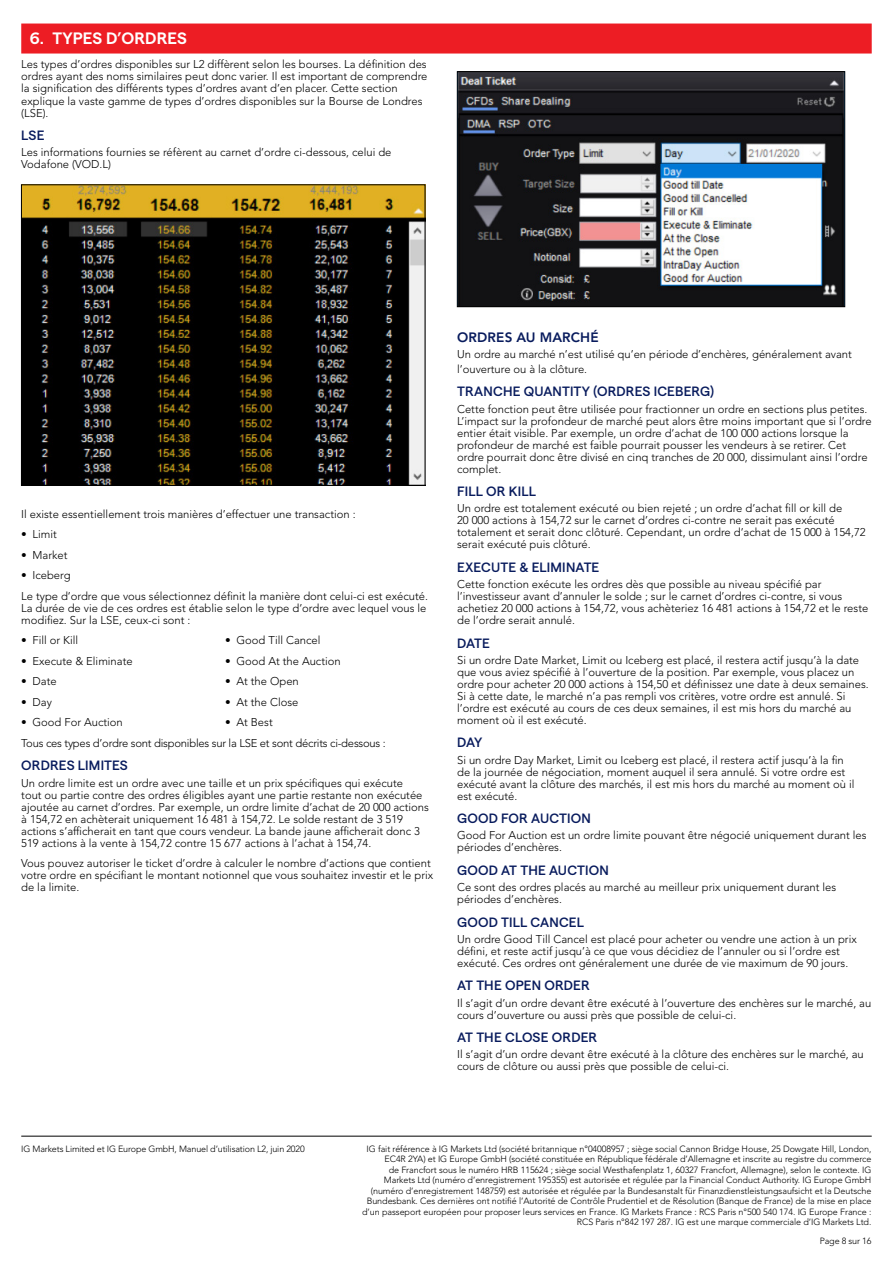
<style>
.page{position:relative;width:893px;height:1263px;background:#fff}
.page>*{position:absolute;margin:0;border:0;box-sizing:border-box;transform-origin:0 0}
.t1{font:600 16.5px "Matter SQ";color:#fff}
.t2{font:500 13.5px "Matter SQ";letter-spacing:.01em;color:#081b5d}
.t3{font:800 13.5px "Avenir LT Std";letter-spacing:.01em;color:#081b5d}
.t4{font:300 11.25px/12px "Avenir LT Std";color:#000}
.t5{font:300 11.25px/20.5px "Avenir LT Std";letter-spacing:-.02em;color:#000}
.t6{font:300 9px/10.5px "Avenir LT Std";letter-spacing:-.005em;color:#000;text-align:right}
</style>
<div class="page">
<hr style="left:21px;top:1136px;width:851px;height:1px;background:#000">
<div style="left:21px;top:24px;width:851px;height:30px;background:#ed1d24"></div>
<img style="left:23px;top:187px;width:400px;height:297px">
<div style="left:21px;top:185px;width:404px;height:301px;border:1px solid #000"></div>
<img style="left:459px;top:73px;width:384px;height:232px">
<div style="left:457px;top:71px;width:388px;height:236px;border:1px solid #000"></div>
<h1 class="t1" style="left:30px;top:26px;width:158px">6. TYPES D’ORDRES</h1>
<p class="t4" style="left:21px;top:59px;width:408px">Les types d’ordres disponibles sur L2 diffèrent selon les bourses. La définition des ordres ayant des noms similaires peut donc varier. Il est important de comprendre la signification des différents types d’ordres avant d’en placer. Cette section explique la vaste gamme de types d’ordres disponibles sur la Bourse de Londres (LSE).</p>
<p class="t2" style="left:21px;top:125px;width:25px">LSE</p>
<p class="t4" style="left:21px;top:146px;width:372px">Les informations fournies se réfèrent au carnet d’ordre ci-dessous, celui de<br>Vodafone (VOD.L)</p>
<p class="t4" style="left:21px;top:508px;width:336px">Il existe essentiellement trois manières d’effectuer une transaction :</p>
<p class="t4" style="left:21px;top:528px;width:37px">• Limit</p>
<p class="t4" style="left:21px;top:549px;width:48px">• Market</p>
<p class="t4" style="left:21px;top:565px;width:408px;line-height:20.5px">• Iceberg<br>Le type d’ordre que vous sélectionnez définit la manière dont celui-ci est exécuté.</p>
<p class="t4" style="left:21px;top:602px;width:407px">La durée de vie de ces ordres est établie selon le type d’ordre avec lequel vous le modifiez. Sur la LSE, ceux-ci sont :</p>
<p class="t4" style="left:21px;top:634px;width:58px">• Fill or Kill</p>
<p class="t4" style="left:225px;top:634px;width:97px">• Good Till Cancel</p>
<p class="t4" style="left:21px;top:655px;width:113px">• Execute &amp; Eliminate</p>
<p class="t4" style="left:225px;top:655px;width:117px">• Good At the Auction</p>
<p class="t4" style="left:21px;top:675px;width:37px">• Date</p>
<p class="t4" style="left:225px;top:675px;width:75px">• At the Open</p>
<p class="t4" style="left:21px;top:696px;width:32px">• Day</p>
<p class="t4" style="left:225px;top:696px;width:75px">• At the Close</p>
<p class="t4" style="left:21px;top:716px;width:103px">• Good For Auction</p>
<p class="t5" style="left:21px;top:712px;width:366px;text-indent:204px">• At Best<br>Tous ces types d’ordre sont disponibles sur la LSE et sont décrits ci-dessous :</p>
<p class="t2" style="left:21px;top:756px;width:108px">ORDRES LIMITES</p>
<p class="t4" style="left:21px;top:777px;width:409px">Un ordre limite est un ordre avec une taille et un prix spécifiques qui exécute<br>tout ou partie contre des ordres éligibles ayant une partie restante non exécutée ajoutée au carnet d’ordres. Par exemple, un ordre limite d’achat de 20 000 actions à 154,72 en achèterait uniquement 16 481 à 154,72. Le solde restant de 3 519 actions s’afficherait en tant que cours vendeur. La bande jaune afficherait donc 3<br>519 actions à la vente à 154,72 contre 15 677 actions à l’achat à 154,74.</p>
<p class="t4" style="left:21px;top:857px;width:413px">Vous pouvez autoriser le ticket d’ordre à calculer le nombre d’actions que contient votre ordre en spécifiant le montant notionnel que vous souhaitez investir et le prix de la limite.</p>
<p class="t3" style="left:457px;top:329px;width:143px">ORDRES AU MARCHÉ</p>
<p class="t4" style="left:457px;top:346px;width:396px;line-height:15px">Un ordre au marché n’est utilisé qu’en période d’enchères, généralement avant l’ouverture ou à la clôture.</p>
<p class="t2" style="left:457px;top:382px;width:258px">TRANCHE QUANTITY (ORDRES ICEBERG)</p>
<p class="t4" style="left:457px;top:403px;width:416px">Cette fonction peut être utilisée pour fractionner un ordre en sections plus petites.<br>L’impact sur la profondeur de marché peut alors être moins important que si l’ordre entier était visible. Par exemple, un ordre d’achat de 100 000 actions lorsque la profondeur de marché est faible pourrait pousser les vendeurs à se retirer. Cet ordre pourrait donc être divisé en cinq tranches de 20 000, dissimulant ainsi l’ordre complet.</p>
<p class="t2" style="left:457px;top:481px;width:80px">FILL OR KILL</p>
<p class="t4" style="left:457px;top:502px;width:410px">Un ordre est totalement exécuté ou bien rejeté ; un ordre d’achat fill or kill de<br>20 000 actions à 154,72 sur le carnet d’ordres ci-contre ne serait pas exécuté totalement et serait donc clôturé. Cependant, un ordre d’achat de 15 000 à 154,72 serait exécuté puis clôturé.</p>
<p class="t2" style="left:457px;top:557px;width:144px">EXECUTE &amp; ELIMINATE</p>
<p class="t4" style="left:457px;top:578px;width:413px">Cette fonction exécute les ordres dès que possible au niveau spécifié par l’investisseur avant d’annuler le solde ; sur le carnet d’ordres ci-contre, si vous achetiez 20 000 actions à 154,72, vous achèteriez 16 481 actions à 154,72 et le reste de l’ordre serait annulé.</p>
<p class="t2" style="left:457px;top:633px;width:34px">DATE</p>
<p class="t4" style="left:457px;top:654px;width:413px">Si un ordre Date Market, Limit ou Iceberg est placé, il restera actif jusqu’à la date que vous aviez spécifié à l’ouverture de la position. Par exemple, vous placez un ordre pour acheter 20 000 actions à 154,50 et définissez une date à deux semaines.<br>Si à cette date, le marché n’a pas rempli vos critères, votre ordre est annulé. Si l’ordre est exécuté au cours de ces deux semaines, il est mis hors du marché au moment où il est exécuté.</p>
<p class="t2" style="left:457px;top:733px;width:27px">DAY</p>
<p class="t4" style="left:457px;top:754px;width:399px">Si un ordre Day Market, Limit ou Iceberg est placé, il restera actif jusqu’à la fin de la journée de négociation, moment auquel il sera annulé. Si votre ordre est exécuté avant la clôture des marchés, il est mis hors du marché au moment où il est exécuté.</p>
<p class="t2" style="left:457px;top:808px;width:135px">GOOD FOR AUCTION</p>
<p class="t4" style="left:457px;top:829px;width:411px">Good For Auction est un ordre limite pouvant être négocié uniquement durant les périodes d’enchères.</p>
<p class="t2" style="left:457px;top:860px;width:153px">GOOD AT THE AUCTION</p>
<p class="t4" style="left:457px;top:881px;width:381px">Ce sont des ordres placés au marché au meilleur prix uniquement durant les périodes d’enchères.</p>
<p class="t2" style="left:457px;top:912px;width:128px">GOOD TILL CANCEL</p>
<p class="t4" style="left:457px;top:933px;width:401px">Un ordre Good Till Cancel est placé pour acheter ou vendre une action à un prix défini, et reste actif jusqu’à ce que vous décidiez de l’annuler ou si l’ordre est exécuté. Ces ordres ont généralement une durée de vie maximum de 90 jours.</p>
<p class="t2" style="left:457px;top:976px;width:134px">AT THE OPEN ORDER</p>
<p class="t4" style="left:457px;top:997px;width:416px">Il s’agit d’un ordre devant être exécuté à l’ouverture des enchères sur le marché, au cours d’ouverture ou aussi près que possible de celui-ci.</p>
<p class="t2" style="left:457px;top:1027px;width:142px">AT THE CLOSE ORDER</p>
<p class="t4" style="left:457px;top:1048px;width:408px">Il s’agit d’un ordre devant être exécuté à la clôture des enchères sur le marché, au cours de clôture ou aussi près que possible de celui-ci.</p>
<p class="t6" style="left:21px;top:1143px;width:285px">IG Markets Limited et IG Europe GmbH, Manuel d’utilisation L2, juin 2020</p>
<p class="t6" style="left:362px;top:1143px;width:511px">IG fait référence à IG Markets Ltd (société britannique n°04008957 ; siège social Cannon Bridge House, 25 Dowgate Hill, London, EC4R 2YA) et IG Europe GmbH (société constituée en République fédérale d’Allemagne et inscrite au registre du commerce<br>de Francfort sous le numéro HRB 115624 ; siège social Westhafenplatz 1, 60327 Francfort, Allemagne), selon le contexte. IG Markets Ltd (numéro d’enregistrement 195355) est autorisée et régulée par la Financial Conduct Authority. IG Europe GmbH (numéro d’enregistrement 148759) est autorisée et régulée par la Bundesanstalt für Finanzdienstleistungsaufsicht et la Deutsche Bundesbank. Ces dernières ont notifié l’Autorité de Contrôle Prudentiel et de Résolution (Banque de France) de la mise en place d’un passeport européen pour proposer leurs services en France. IG Markets France : RCS Paris n°500 540 174. IG Europe France :<br>RCS Paris n°842 197 287. IG est une marque commerciale d’IG Markets Ltd.</p>
<p class="t6" style="left:820px;top:1235px;width:53px">Page 8 sur 16</p>
</div>
